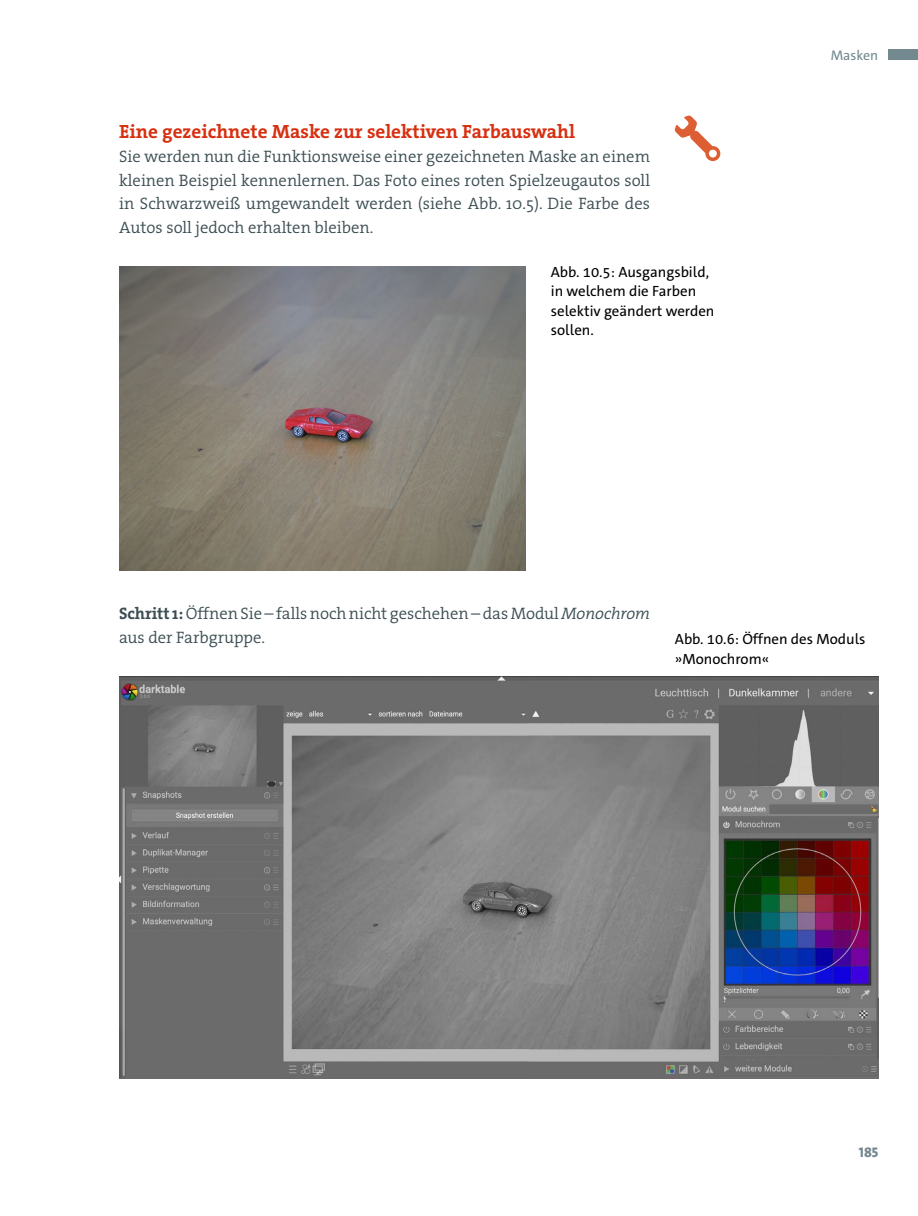
<style>
.page{position:relative;width:918px;height:1216px;background:#fff}
.page>*{position:absolute;margin:0;border:0;box-sizing:border-box;transform-origin:0 0}
.t1{font:19.25px "The Serif HP7 Bld";color:#d73011}
.t2{font:16.62px/23.6px "The Serif HP4 Se Lig";letter-spacing:-.005em;color:#3c4e53;text-align:justify}
.t3{font:14.88px/19.2px "The Sans C4 s";color:#000}
.t4{font:14px "The Sans C4 s";color:#748890}
.t5{font:800 14px "The Sans C4 s";color:#748890}
.s1{font-family:"The Serif HP7 Bld"}
.s2{font-family:"The Serif HP4 Se Lig IT"}
</style>
<div class="page">
<img style="left:119px;top:267px;width:406px;height:303px">
<img style="left:119px;top:676px;width:759px;height:402px">
<svg style="left:674px;top:115px;width:46px;height:46px"></svg>
<div style="left:888px;top:50px;width:30px;height:10px;background:#748890"></div>
<p class="t1" style="left:119px;top:119px;width:457px">Eine gezeichnete Maske zur selektiven Farbauswahl</p>
<p class="t2" style="left:119px;top:145px;width:532px">Sie werden nun die Funktionsweise einer gezeichneten Maske an einem kleinen Beispiel kennenlernen. Das Foto eines roten Spielzeugautos soll in Schwarzweiß umgewandelt werden (siehe Abb. 10.5). Die Farbe des Autos soll jedoch erhalten bleiben.</p>
<p class="t3" style="left:551px;top:263px;width:165px">Abb. 10.5: Ausgangsbild, in welchem die Farben selektiv geändert werden sollen.</p>
<p class="t4" style="left:830px;top:47px;width:49px">Masken</p>
<p class="t2" style="left:119px;top:601px;width:532px"><span class="s1">Schritt 1:</span> Öffnen Sie – falls noch nicht geschehen – das Modul <span class="s2">Monochrom </span>aus der Farbgruppe.</p>
<p class="t3" style="left:675px;top:630px;width:192px">Abb. 10.6: Öffnen des Moduls »Monochrom«</p>
<p class="t5" style="left:859px;top:1143px;width:21px">185</p>
</div>
